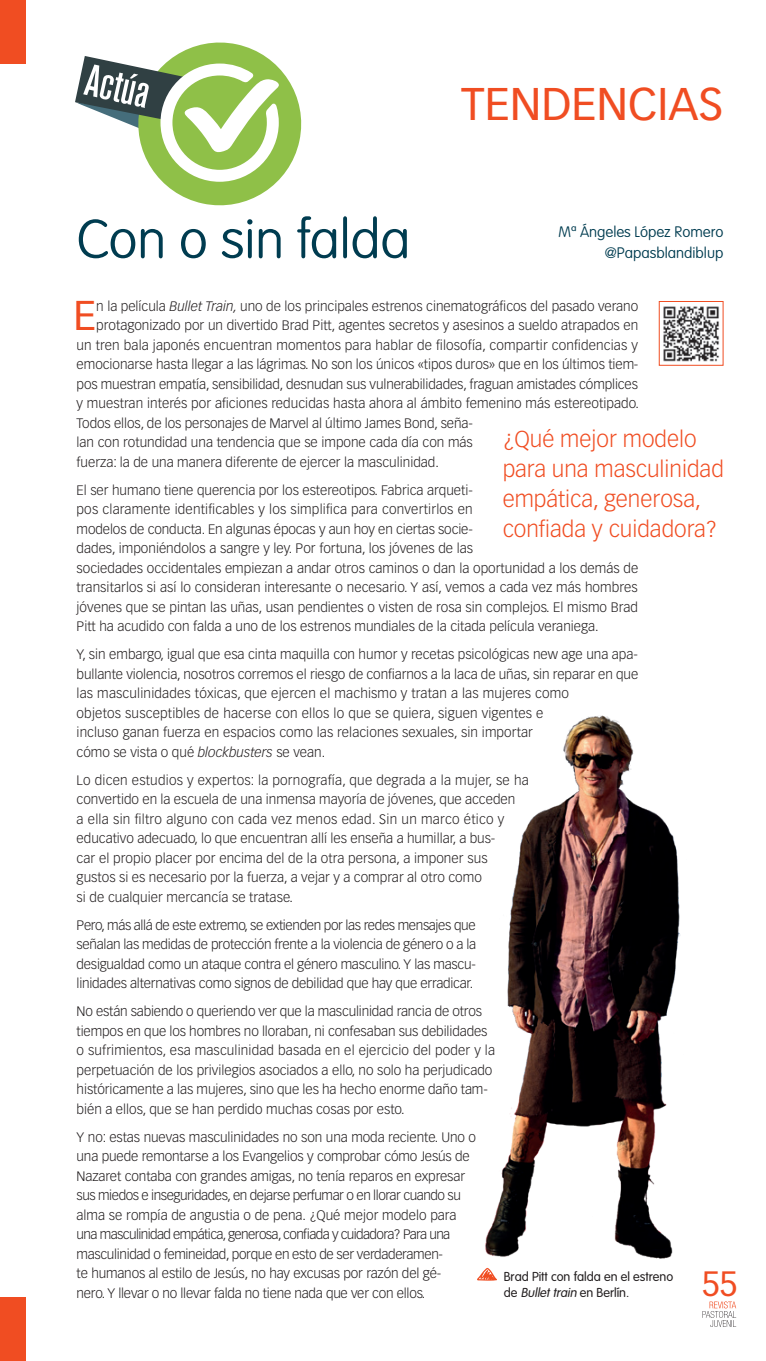
<style>
.page{position:relative;width:766px;height:1361px;background:#fff}
.page>*{position:absolute;margin:0;border:0;box-sizing:border-box;transform-origin:0 0}
.t1{font:100 54px "VAG Rounded Std";letter-spacing:-.005em;color:#003c50}
.t2{font:45px "Vectora LT Std";color:#f04d22}
.t3{font:44.55px "Akzidenz Grotesk BQ Md Cnd Alt";color:#fff}
.t4{font:40.95px "Vectora LT Std";color:#f04d22}
.t5{font:34.65px "Vectora LT Std";color:#f04d22}
.t6{font:300 22.5px/30px "Vectora LT Std";color:#f04d22}
.t7{font:100 15px/21px "VAG Rounded Std";color:#003c50;text-align:right}
.t8{font:300 13.5px/19.5px "Vectora LT Std";color:#231f20}
.t9{font:300 12.75px/16.5px "VAG Rounded Std";color:#231f20}
.s1{font-style:italic}
</style>
<div class="page">
<svg style="left:702px;top:1301px;width:34px;height:26px"></svg>
<div style="left:0;top:1297px;width:26px;height:64px;background:#f04d22"></div>
<div style="left:0;top:0;width:26px;height:64px;background:#f04d22"></div>
<svg style="left:75px;top:42px;width:227px;height:164px"></svg>
<img style="left:663px;top:306px;width:56px;height:56px">
<div style="left:658px;top:301px;width:65px;height:65px;border:1px solid #f04d22"></div>
<img style="left:485px;top:715px;width:195px;height:544px">
<svg style="left:477px;top:1267px;width:20px;height:13px"></svg>
<h3 class="t3" style="left:91px;top:55px;width:66px;rotate:12deg">Actúa</h3>
<h1 class="t1" style="left:77px;top:208px;width:335px">Con o sin falda</h1>
<h2 class="t2" style="left:461px;top:78px;width:263px">TENDENCIAS</h2>
<p class="t7" style="left:558px;top:221px;width:166px">Mª Ángeles López Romero @Papasblandiblup</p>
<h3 class="t4" style="left:74px;top:291px;width:24px">E</h3>
<p class="t8" style="left:96px;top:296px;width:543px">n la película <span class="s1">Bullet Train,</span> uno de los principales estrenos cinematográficos del pasado verano</p>
<p class="t8" style="left:96px;top:316px;width:543px">protagonizado por un divertido Brad Pitt, agentes secretos y asesinos a sueldo atrapados en</p>
<p class="t8" style="left:77px;top:335px;width:562px">un tren bala japonés encuentran momentos para hablar de filosofía, compartir confidencias y</p>
<p class="t8" style="left:77px;top:355px;width:563px">emocionarse hasta llegar a las lágrimas. No son los únicos «tipos duros» que en los últimos tiem-</p>
<p class="t8" style="left:77px;top:374px;width:562px">pos muestran empatía, sensibilidad, desnudan sus vulnerabilidades, fraguan amistades cómplices</p>
<p class="t8" style="left:77px;top:394px;width:563px">y muestran interés por aficiones reducidas hasta ahora al ámbito femenino más estereotipado.</p>
<p class="t8" style="left:77px;top:413px;width:397px">Todos ellos, de los personajes de Marvel al último James Bond, seña-</p>
<p class="t8" style="left:77px;top:433px;width:397px">lan con rotundidad una tendencia que se impone cada día con más</p>
<p class="t8" style="left:77px;top:452px;width:363px">fuerza: la de una manera diferente de ejercer la masculinidad.</p>
<p class="t8" style="left:77px;top:480px;width:563px">El ser humano tiene querencia por los estereotipos. Fabrica arqueti-<br>pos claramente identificables y los simplifica para convertirlos en<br>modelos de conducta. En algunas épocas y aun hoy en ciertas socie-<br>dades, imponiéndolos a sangre y ley. Por fortuna, los jóvenes de las<br>sociedades occidentales empiezan a andar otros caminos o dan la oportunidad a los demás de transitarlos si así lo consideran interesante o necesario. Y así, vemos a cada vez más hombres jóvenes que se pintan las uñas, usan pendientes o visten de rosa sin complejos. El mismo Brad Pitt ha acudido con falda a uno de los estrenos mundiales de la citada película veraniega.</p>
<p class="t8" style="left:77px;top:645px;width:563px">Y, sin embargo, igual que esa cinta maquilla con humor y recetas psicológicas new age una apa&shy;bullante violencia, nosotros corremos el riesgo de confiarnos a la laca de uñas, sin reparar en que las masculinidades tóxicas, que ejercen el machismo y tratan a las mujeres como<br>objetos susceptibles de hacerse con ellos lo que se quiera, siguen vigentes e<br>incluso ganan fuerza en espacios como las relaciones sexuales, sin importar<br>cómo se vista o qué <span class="s1">blockbusters</span> se vean.</p>
<p class="t8" style="left:77px;top:770px;width:453px">Lo dicen estudios y expertos: la pornografía, que degrada a la mujer, se ha convertido en la escuela de una inmensa mayoría de jóvenes, que acceden<br>a ella sin filtro alguno con cada vez menos edad. Sin un marco ético y educativo adecuado, lo que encuentran allí les enseña a humillar, a bus-<br>car el propio placer por encima del de la otra persona, a imponer sus gustos si es necesario por la fuerza, a vejar y a comprar al otro como<br>si de cualquier mercancía se tratase.</p>
<p class="t8" style="left:77px;top:915px;width:401px;text-align:justify">Pero, más allá de este extremo, se extienden por las redes mensajes que señalan las medidas de protección frente a la violencia de género o a la desigualdad como un ataque contra el género masculino. Y las mascu&shy;linidades alternativas como signos de debilidad que hay que erradicar.</p>
<p class="t8" style="left:77px;top:1002px;width:420px">No están sabiendo o queriendo ver que la masculinidad rancia de otros tiempos en que los hombres no lloraban, ni confesaban sus debilidades o sufrimientos, esa masculinidad basada en el ejercicio del poder y la perpetuación de los privilegios asociados a ello, no solo ha perjudicado históricamente a las mujeres, sino que les ha hecho enorme daño tam&shy;bién a ellos, que se han perdido muchas cosas por esto.</p>
<p class="t8" style="left:77px;top:1127px;width:401px">Y no: estas nuevas masculinidades no son una moda reciente. Uno o una puede remontarse a los Evangelios y comprobar cómo Jesús de Nazaret contaba con grandes amigas, no tenía reparos en expresar sus miedos e inseguridades, en dejarse perfumar o en llorar cuando su alma se rompía de angustia o de pena. ¿Qué mejor modelo para una masculinidad empática, generosa, confiada y cuidadora? Para una masculinidad o femineidad, porque en esto de ser verdaderamen-<br>te humanos al estilo de Jesús, no hay excusas por razón del gé-<br>nero. Y llevar o no llevar falda no tiene nada que ver con ellos.</p>
<h3 class="t6" style="left:502px;top:424px;width:222px">¿Qué mejor modelo para una masculinidad empática, generosa, confiada y cuidadora?</h3>
<p class="t9" style="left:503px;top:1268px;width:171px">Brad Pitt con falda en el estreno d e <span class="s1">Bullettrain</span> e n B e r lín .</p>
<h3 class="t5" style="left:701px;top:1263px;width:38px">55</h3>
</div>
